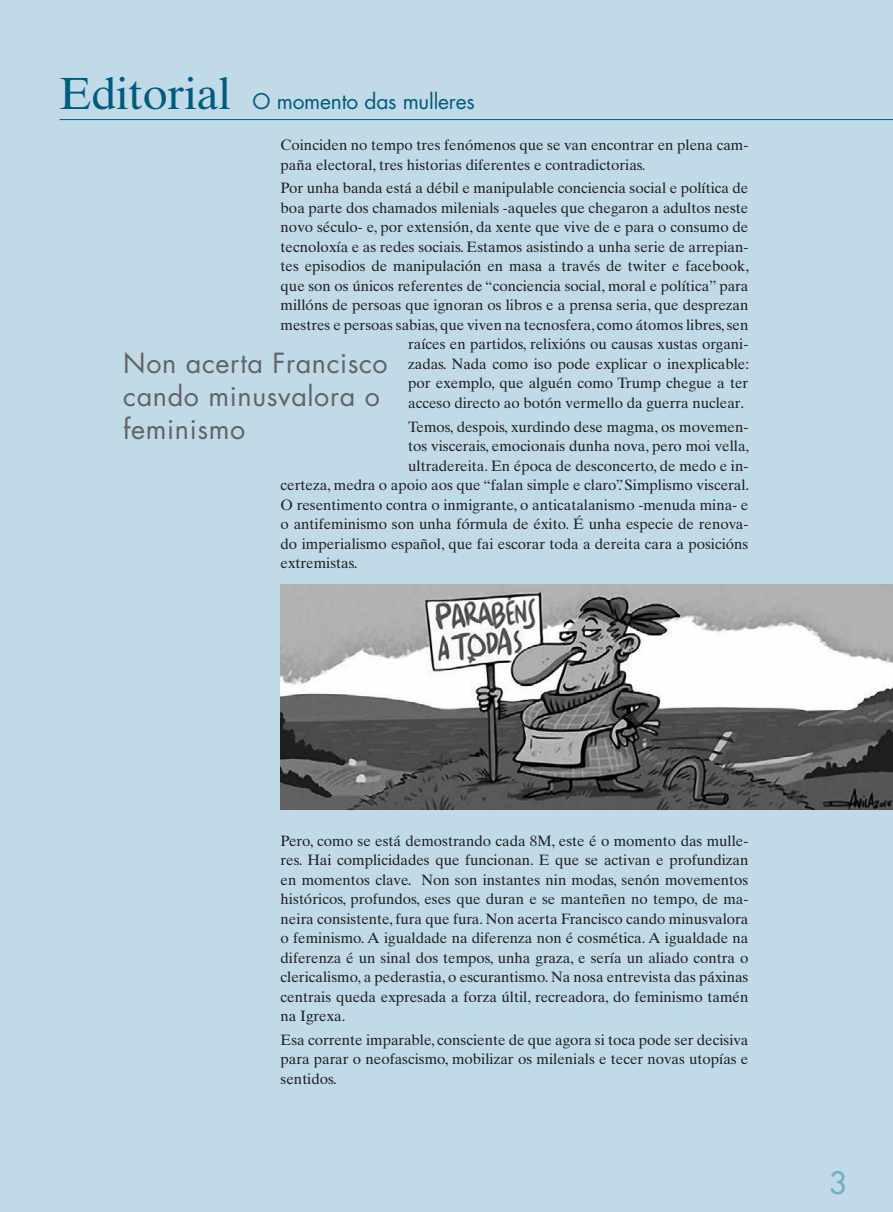
<style>
.page{position:relative;width:893px;height:1212px;background:#c0dae7}
.page>*{position:absolute;margin:0;border:0;box-sizing:border-box;transform-origin:0 0}
.t1{font:500 30px "Futura Std";color:#72adc7}
.t2{font:27px/33px "Futura Std";letter-spacing:.02em;color:#636366}
.t3{font:21px "Futura Std";letter-spacing:-.01em;color:#005b7f}
.t4{font:15px/19.5px "Times Ten LT Std";color:#231f20;text-align:justify}
.s1{font-family:"Times Ten LT Std";font-size:45px}
</style>
<div class="page">
<hr style="left:60px;top:119px;width:833px;height:1px;background:#005b7f">
<img style="left:281px;top:585px;width:612px;height:224px">
<h3 class="t3" style="left:60px;top:88px;width:417px"><span class="s1">Editorial</span> O momento das mulleres</h3>
<p class="t4" style="left:281px;top:135px;width:469px">Coinciden no tempo tres fenómenos que se van encontrar en plena cam&shy;paña electoral, tres historias diferentes e contradictorias.</p>
<p class="t4" style="left:281px;top:179px;width:469px">Por unha banda está a débil e manipulable conciencia social e política de</p>
<p class="t4" style="left:281px;top:198px;width:469px">boa parte dos chamados milenials -aqueles que chegaron a adultos neste</p>
<p class="t4" style="left:281px;top:218px;width:469px">novo século- e, por extensión, da xente que vive de e para o consumo de</p>
<p class="t4" style="left:281px;top:237px;width:469px">tecnoloxía e as redes sociais. Estamos asistindo a unha serie de arrepian-</p>
<p class="t4" style="left:281px;top:257px;width:470px">tes episodios de manipulación en masa a través de twiter e facebook,</p>
<p class="t4" style="left:281px;top:276px;width:469px">que son os únicos referentes de “conciencia social, moral e política” para</p>
<p class="t4" style="left:281px;top:296px;width:469px">millóns de persoas que ignoran os libros e a prensa seria, que desprezan</p>
<p class="t4" style="left:281px;top:315px;width:469px">mestres e persoas sabias, que viven na tecnosfera, como átomos libres, sen</p>
<p class="t4" style="left:408px;top:335px;width:342px">raíces en partidos, relixións ou causas xustas organi-</p>
<p class="t4" style="left:408px;top:354px;width:342px">zadas. Nada como iso pode explicar o inexplicable:</p>
<p class="t4" style="left:408px;top:374px;width:342px">por exemplo, que alguén como Trump chegue a ter</p>
<p class="t4" style="left:408px;top:393px;width:338px">acceso directo ao botón vermello da guerra nuclear.</p>
<p class="t4" style="left:408px;top:417px;width:342px">Temos, despois, xurdindo dese magma, os movemen-</p>
<p class="t4" style="left:408px;top:436px;width:343px">tos viscerais, emocionais dunha nova, pero moi vella,</p>
<p class="t4" style="left:408px;top:456px;width:342px">ultradereita. En época de desconcerto, de medo e in-</p>
<p class="t4" style="left:281px;top:475px;width:470px">certeza, medra o apoio aos que “falan simple e claro”. Simplismo visceral.</p>
<p class="t4" style="left:281px;top:495px;width:469px">O resentimento contra o inmigrante, o anticatalanismo -menuda mina- e</p>
<p class="t4" style="left:281px;top:514px;width:469px">o antifeminismo son unha fórmula de éxito. É unha especie de renova-</p>
<p class="t4" style="left:281px;top:534px;width:469px">do imperialismo español, que fai escorar toda a dereita cara a posicións</p>
<p class="t4" style="left:281px;top:553px;width:78px">extremistas.</p>
<h2 class="t2" style="left:123px;top:347px;width:266px">Non acerta Francisco cando minusvalora o feminismo</h2>
<p class="t4" style="left:281px;top:831px;width:469px">Pero, como se está demostrando cada 8M, este é o momento das mulle&shy;res. Hai complicidades que funcionan. E que se activan e profundizan en momentos clave. Non son instantes nin modas, senón movementos históricos, profundos, eses que duran e se manteñen no tempo, de ma&shy;neira consistente, fura que fura. Non acerta Francisco cando minusvalora o feminismo. A igualdade na diferenza non é cosmética. A igualdade na diferenza é un sinal dos tempos, unha graza, e sería un aliado contra o clericalismo, a pederastia, o escurantismo. Na nosa entrevista das páxinas centrais queda expresada a forza últil, recreadora, do feminismo tamén na Igrexa.</p>
<p class="t4" style="left:281px;top:1030px;width:469px">Esa corrente imparable, consciente de que agora si toca pode ser decisiva para parar o neofascismo, mobilizar os milenials e tecer novas utopías e sentidos.</p>
<h1 class="t1" style="left:829px;top:1164px;width:19px">3</h1>
</div>
